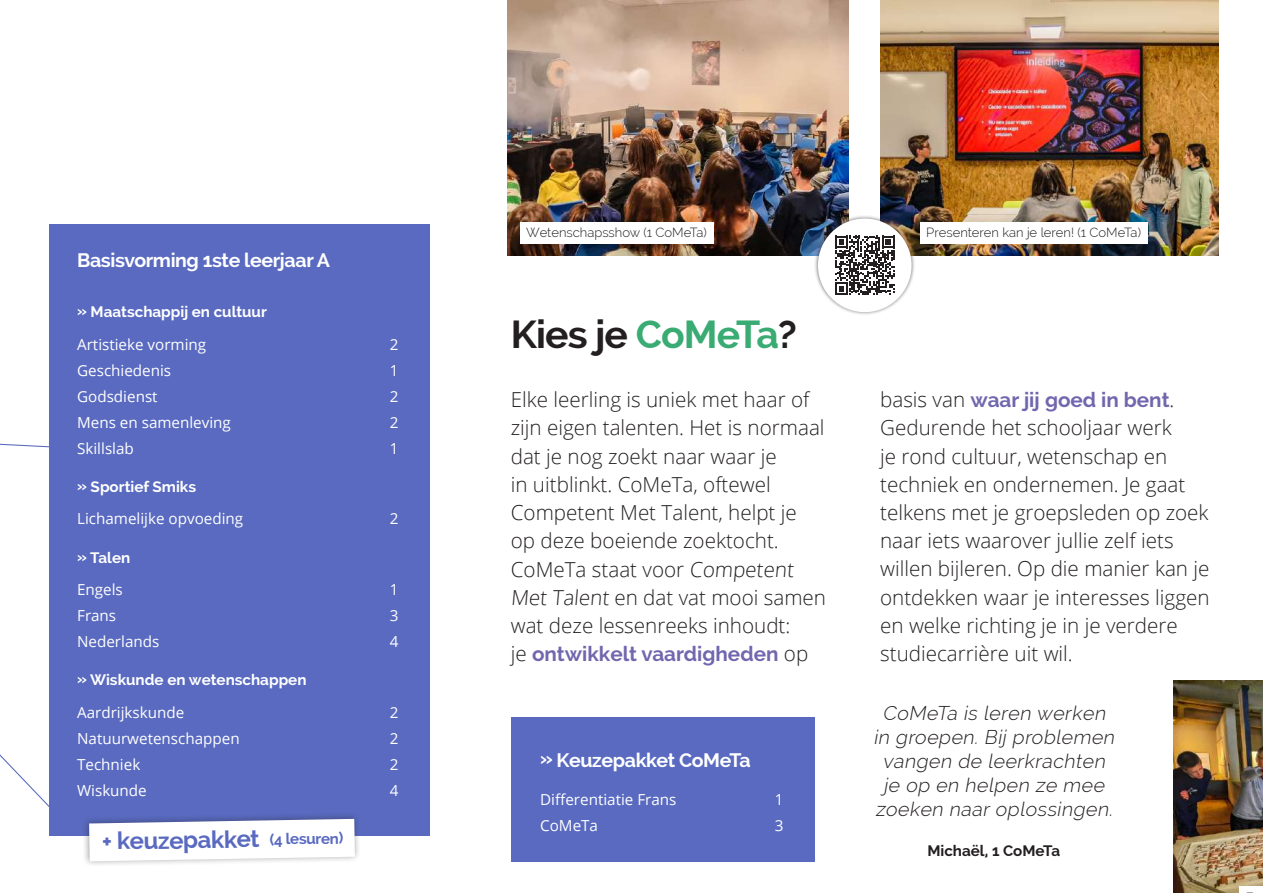
<style>
.page{position:relative;width:1263px;height:893px;background:#fff}
.page>*{position:absolute;margin:0;border:0;box-sizing:border-box;transform-origin:0 0}
.t1{font:700 39.15px "Raleway";letter-spacing:-.02em;color:#231f20}
.t2{font:700 23.85px "Raleway";color:#596ac0}
.t3{font:300 20.7px/28.2px "Open Sans";color:#231f20}
.t4{font:700 20.7px "Raleway";color:#7167ae}
.t5{font:italic 300 19.5px/23.9px "Raleway";color:#231f20;text-align:center}
.t6{font:700 19.5px "Raleway";letter-spacing:-.02em;color:#fff}
.t7{font:15.15px "Open Sans";color:#fff}
.t8{font:700 15.15px "Raleway";color:#fff}
.t9{font:700 15.15px "Raleway";color:#231f20}
.t10{font:300 13.05px "Raleway";color:#231f20}
.s1{font-size:15.15px}
.s2{color:#39ab73}
.s3{font-family:"Open Sans";font-weight:300;color:#231f20}
</style>
<div class="page">
<div style="left:511px;top:717px;width:303px;height:145px;background:#596ac0"></div>
<svg style="left:0;top:754px;width:49px;height:53px"></svg>
<div style="left:49px;top:224px;width:381px;height:612px;background:#596ac0"></div>
<div style="left:82px;top:811px;width:279px;height:56px;background:#231f20;opacity:.4"></div>
<svg style="left:89px;top:819px;width:266px;height:42px"></svg>
<img style="left:508px;top:0;width:341px;height:255px">
<img style="left:880px;top:0;width:339px;height:255px">
<img style="left:1174px;top:680px;width:89px;height:213px">
<div style="left:815px;top:215px;width:100px;height:100px;background:#231f20;opacity:.56"></div>
<div style="left:818px;top:219px;width:93px;height:93px;background:#fff;border-radius:50%"></div>
<svg style="left:835px;top:236px;width:59px;height:59px"></svg>
<div style="left:520px;top:222px;width:193px;height:21px;background:#fff"></div>
<div style="left:920px;top:222px;width:227px;height:21px;background:#fff"></div>
<div style="left:1239px;top:886px;width:24px;height:7px;background:#fff"></div>
<svg style="left:0;top:443px;width:49px;height:5px"></svg>
<p class="t6" style="left:77px;top:249px;width:254px">Basisvorming 1ste leerjaar A</p>
<p class="t8" style="left:77px;top:303px;width:191px">» Maatschappij en cultuur</p>
<p class="t7" style="left:77px;top:334px;width:131px">Artistieke vorming</p>
<p class="t7" style="left:390px;top:334px;width:10px">2</p>
<p class="t7" style="left:77px;top:360px;width:96px">Geschiedenis</p>
<p class="t7" style="left:390px;top:360px;width:10px">1</p>
<p class="t7" style="left:77px;top:386px;width:82px">Godsdienst</p>
<p class="t7" style="left:390px;top:386px;width:10px">2</p>
<p class="t7" style="left:77px;top:412px;width:155px">Mens en samenleving</p>
<p class="t7" style="left:390px;top:412px;width:10px">2</p>
<p class="t7" style="left:77px;top:438px;width:58px">Skillslab</p>
<p class="t7" style="left:390px;top:438px;width:10px">1</p>
<p class="t8" style="left:77px;top:478px;width:120px">» Sportief Smiks</p>
<p class="t7" style="left:77px;top:508px;width:168px">Lichamelijke opvoeding</p>
<p class="t7" style="left:390px;top:508px;width:10px">2</p>
<p class="t8" style="left:77px;top:549px;width:55px">» Talen</p>
<p class="t7" style="left:77px;top:579px;width:47px">Engels</p>
<p class="t7" style="left:390px;top:579px;width:10px">1</p>
<p class="t7" style="left:77px;top:605px;width:41px">Frans</p>
<p class="t7" style="left:390px;top:605px;width:10px">3</p>
<p class="t7" style="left:77px;top:631px;width:84px">Nederlands</p>
<p class="t7" style="left:390px;top:631px;width:10px">4</p>
<p class="t8" style="left:77px;top:671px;width:231px">» Wiskunde en wetenschappen</p>
<p class="t7" style="left:77px;top:702px;width:109px">Aardrijkskunde</p>
<p class="t7" style="left:390px;top:702px;width:10px">2</p>
<p class="t7" style="left:77px;top:728px;width:164px">Natuurwetenschappen</p>
<p class="t7" style="left:390px;top:728px;width:10px">2</p>
<p class="t7" style="left:77px;top:754px;width:65px">Techniek</p>
<p class="t7" style="left:390px;top:754px;width:10px">2</p>
<p class="t7" style="left:77px;top:780px;width:71px">Wiskunde</p>
<p class="t7" style="left:390px;top:780px;width:10px">4</p>
<p class="t2" style="left:102px;top:828px;width:243px;rotate:-1deg">+ keuzepakket <span class="s1">(4 lesuren)</span></p>
<p class="t10" style="left:526px;top:225px;width:182px">Wetenschapsshow (1 CoMeTa)</p>
<p class="t10" style="left:926px;top:225px;width:216px">Presenteren kan je leren! (1 CoMeTa)</p>
<h1 class="t1" style="left:511px;top:312px;width:288px">Kies je <span class="s2">CoMeTa</span>?</h1>
<p class="t3" style="left:511px;top:385px;width:317px">Elke leerling is uniek met haar of zijn eigen talenten. Het is normaal dat je nog zoekt naar waar je<br>in uitblinkt. CoMeTa, oftewel<br>Competent Met Talent, helpt je op deze boeiende zoektocht.<br>CoMeTa staat voor Competent<br>Met Talent en dat vat mooi samen wat deze lessenreeks inhoudt:</p>
<p class="t4" style="left:511px;top:642px;width:299px"><span class="s3">je</span> ontwikkelt vaardigheden <span class="s3">op</span></p>
<p class="t6" style="left:540px;top:749px;width:212px">» Keuzepakket CoMeTa</p>
<p class="t7" style="left:540px;top:789px;width:138px">Differentiatie Frans</p>
<p class="t7" style="left:775px;top:789px;width:10px">1</p>
<p class="t7" style="left:540px;top:815px;width:59px">CoMeTa</p>
<p class="t7" style="left:775px;top:815px;width:10px">3</p>
<p class="t4" style="left:880px;top:388px;width:296px"><span class="s3">basis van</span> waar jij goed in bent<span class="s3">.</span></p>
<p class="t3" style="left:880px;top:413px;width:331px">Gedurende het schooljaar werk<br>je rond cultuur, wetenschap en techniek en ondernemen. Je gaat telkens met je groepsleden op zoek naar iets waarover jullie zelf iets willen bijleren. Op die manier kan je ontdekken waar je interesses liggen en welke richting je in je verdere studiecarrière uit wil.</p>
<p class="t5" style="left:873px;top:701px;width:246px">CoMeTa is leren werken in groepen. Bij problemen vangen de leerkrachten je op en helpen ze mee zoeken naar oplossingen.</p>
<p class="t9" style="left:927px;top:842px;width:134px">Michaël, 1 CoMeTa</p>
</div>
